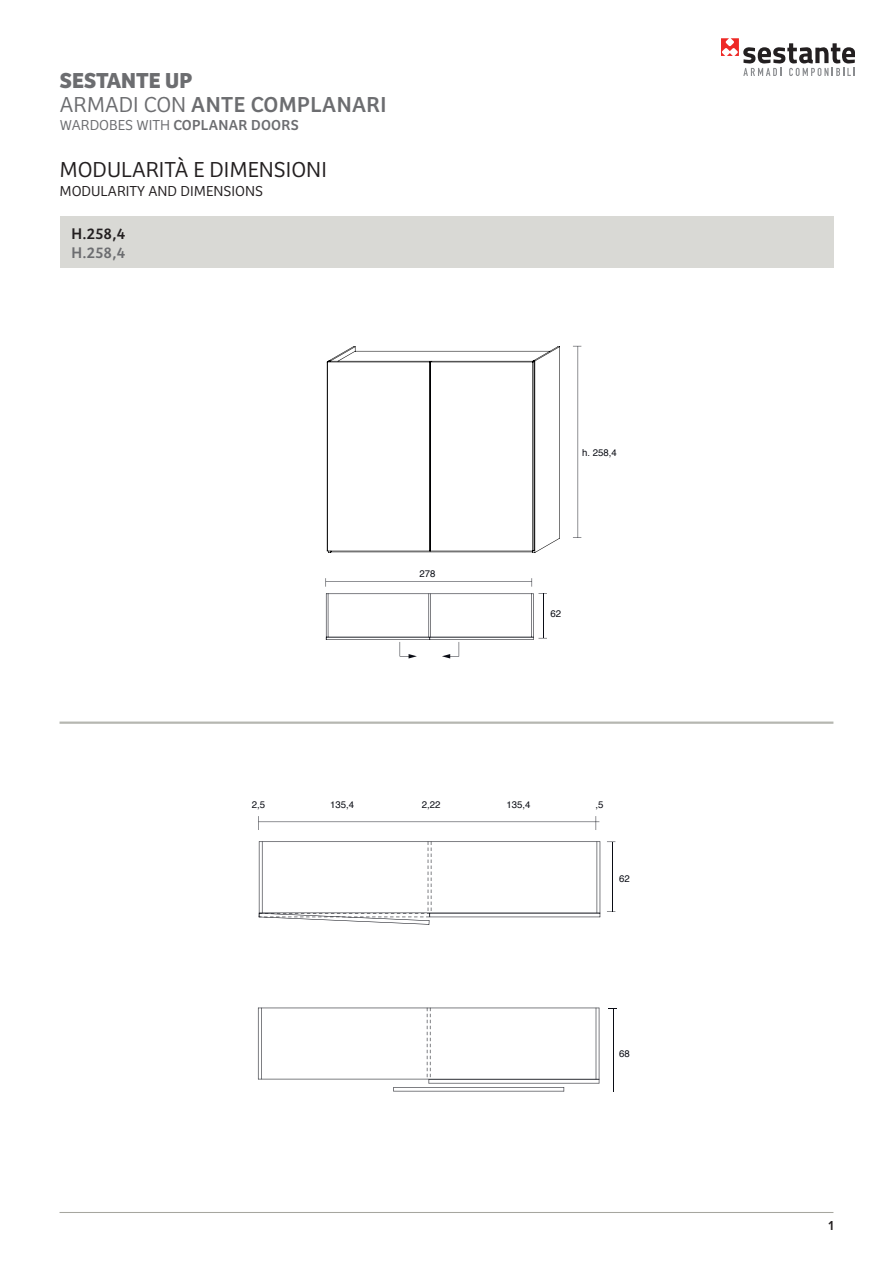
<style>
.page{position:relative;width:893px;height:1263px;background:#fff}
.page>*{position:absolute;margin:0;border:0;box-sizing:border-box;transform-origin:0 0}
.t1{font:22.5px "Bree";letter-spacing:.02em;color:#6c6d70}
.t2{font:300 22.5px "Bree";color:#231f20}
.t3{font:700 22.5px "Bree";color:#6c6d70}
.t4{font:16.05px "Bree";color:#231f20}
.t5{font:16.05px "Bree";color:#6c6d70}
.t6{font:15px "Bree";letter-spacing:.02em;color:#6c6d70}
.t7{font:300 15px "Bree";color:#231f20}
.t8{font:600 13.5px "Proxima Nova";color:#231f20}
.t9{font:9.6px "Helvetica";color:#0a0c14}
.s1{font-weight:300}
</style>
<div class="page">
<div style="left:60px;top:217px;width:773px;height:51px;background:#d9d9d5"></div>
<svg style="left:721px;top:38px;width:134px;height:38px"></svg>
<hr style="left:60px;top:1212px;width:773px;height:1px;background:#a6a69f">
<hr style="left:60px;top:721px;width:773px;height:3px;background:#b6b7b1">
<hr style="left:326px;top:581px;width:206px;height:1px;background:#0a0c14">
<hr style="left:578px;top:346px;width:1px;height:192px;background:#0a0c14">
<svg style="left:327px;top:346px;width:233px;height:207px"></svg>
<svg style="left:326px;top:593px;width:221px;height:65px"></svg>
<hr style="left:613px;top:1008px;width:1px;height:83px;background:#0a0c14">
<hr style="left:612px;top:842px;width:1px;height:69px;background:#0a0c14">
<hr style="left:258px;top:822px;width:341px;height:1px;background:#0a0c14">
<svg style="left:258px;top:816px;width:1px;height:14px"></svg>
<svg style="left:596px;top:816px;width:1px;height:14px"></svg>
<svg style="left:258px;top:1008px;width:342px;height:84px"></svg>
<svg style="left:259px;top:841px;width:342px;height:84px"></svg>
<p class="t3" style="left:60px;top:67px;width:134px">SESTANTE UP</p>
<p class="t1" style="left:60px;top:91px;width:328px"><span class="s1">ARMADI CON</span> ANTE COMPLANARI</p>
<p class="t6" style="left:60px;top:116px;width:240px"><span class="s1">WARDOBES WITH</span> COPLANAR DOORS</p>
<p class="t2" style="left:60px;top:157px;width:269px">MODULARITÀ E DIMENSIONI</p>
<p class="t7" style="left:60px;top:182px;width:205px">MODULARITY AND DIMENSIONS</p>
<p class="t4" style="left:72px;top:224px;width:55px">H.258,4</p>
<p class="t5" style="left:72px;top:243px;width:55px">H.258,4</p>
<p class="t9" style="left:420px;top:566px;width:18px">278</p>
<p class="t9" style="left:582px;top:445px;width:36px">h. 258,4</p>
<p class="t9" style="left:551px;top:606px;width:12px">62</p>
<p class="t9" style="left:252px;top:797px;width:15px">2,5</p>
<p class="t9" style="left:330px;top:797px;width:26px">135,4</p>
<p class="t9" style="left:422px;top:797px;width:20px">2,22</p>
<p class="t9" style="left:507px;top:797px;width:26px">135,4</p>
<p class="t9" style="left:595px;top:797px;width:10px">,5</p>
<p class="t9" style="left:619px;top:871px;width:12px">62</p>
<p class="t9" style="left:619px;top:1047px;width:12px">68</p>
<p class="t8" style="left:828px;top:1218px;width:7px">1</p>
</div>
